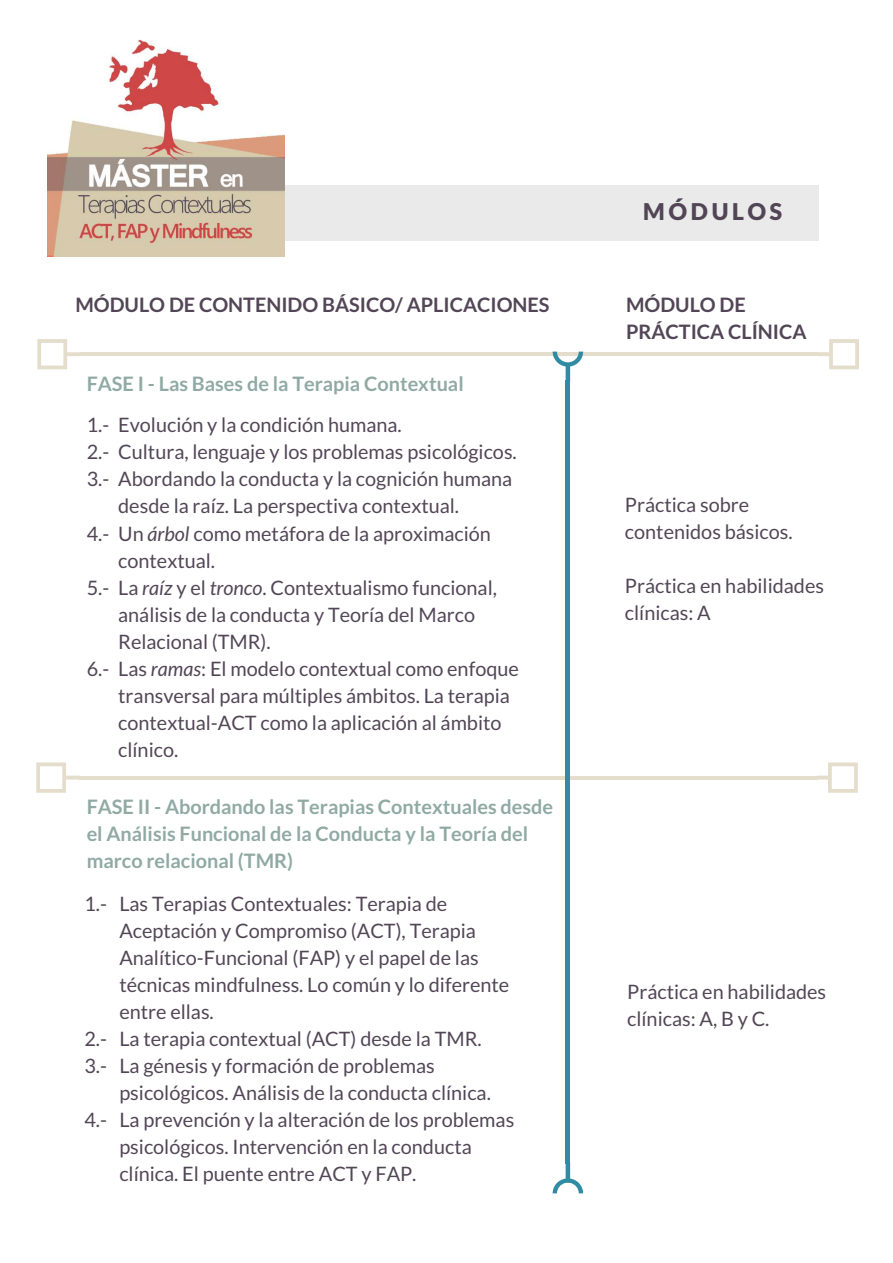
<style>
.page{position:relative;width:893px;height:1263px;background:#fff}
.page>*{position:absolute;margin:0;border:0;box-sizing:border-box;transform-origin:0 0}
.t1{font:900 23.25px "Lato Latin";letter-spacing:.14em;color:#524656}
.t2{font:19.8px/27px "Lato";color:#524656}
.t3{font:700 19.8px/27px "Lato";color:#90aaa3}
.t4{font:700 19.8px/27px "Lato";color:#524656}
.s1{font-style:italic}
</style>
<div class="page">
<div style="left:47px;top:186px;width:772px;height:55px;background:#e8e8e8"></div>
<hr style="left:80px;top:352px;width:739px;height:4px;background:#e5ddcb">
<svg style="left:819px;top:339px;width:40px;height:30px"></svg>
<svg style="left:37px;top:339px;width:43px;height:30px"></svg>
<hr style="left:79px;top:776px;width:739px;height:3px;background:#e5ddcb">
<svg style="left:817px;top:762px;width:41px;height:31px"></svg>
<svg style="left:36px;top:762px;width:45px;height:31px"></svg>
<hr style="left:566px;top:380px;width:4px;height:784px;background:#318ba2">
<svg style="left:553px;top:1162px;width:30px;height:31px"></svg>
<svg style="left:553px;top:352px;width:30px;height:30px"></svg>
<img style="left:47px;top:39px;width:238px;height:218px">
<p class="t1" style="left:643px;top:197px;width:141px">MÓDULOS</p>
<p class="t4" style="left:75px;top:291px;width:476px">MÓDULO DE CONTENIDO BÁSICO/ APLICACIONES</p>
<p class="t4" style="left:626px;top:291px;width:182px">MÓDULO DE<br>PRÁCTICA CLÍNICA</p>
<p class="t3" style="left:87px;top:370px;width:379px">FASE I - Las Bases de la Terapia Contextual</p>
<p class="t2" style="left:87px;top:411px;width:24px;text-align:justify">1.- 2.- 3.-</p>
<p class="t2" style="left:87px;top:519px;width:24px">4.-</p>
<p class="t2" style="left:87px;top:573px;width:24px">5.-</p>
<p class="t2" style="left:87px;top:654px;width:24px">6.-</p>
<p class="t2" style="left:118px;top:411px;width:402px">Evolución y la condición humana.<br>Cultura, lenguaje y los problemas psicológicos.<br>Abordando la conducta y la cognición humana desde la raíz. La perspectiva contextual.<br>Un <span class="s1">árbol</span> como metáfora de la aproximación contextual.<br>La <span class="s1">raíz</span> y el <span class="s1">tronco</span>. Contextualismo funcional, análisis de la conducta y Teoría del Marco Relacional (TMR).<br>Las <span class="s1">ramas</span>: El modelo contextual como enfoque transversal para múltiples ámbitos. La terapia contextual-ACT como la aplicación al ámbito clínico.</p>
<p class="t3" style="left:87px;top:793px;width:468px">FASE II - Abordando las Terapias Contextuales desde el Análisis Funcional de la Conducta y la Teoría del marco relacional (TMR)</p>
<p class="t2" style="left:84px;top:890px;width:24px">1.-</p>
<p class="t2" style="left:84px;top:1025px;width:24px">2.-<br>3.-</p>
<p class="t2" style="left:84px;top:1106px;width:24px">4.-</p>
<p class="t2" style="left:119px;top:890px;width:396px">Las Terapias Contextuales: Terapia de Aceptación y Compromiso (ACT), Terapia Analítico-Funcional (FAP) y el papel de las técnicas mindfulness. Lo común y lo diferente entre ellas.<br>La terapia contextual (ACT) desde la TMR.<br>La génesis y formación de problemas psicológicos. Análisis de la conducta clínica.<br>La prevención y la alteración de los problemas psicológicos. Intervención en la conducta clínica. El puente entre ACT y FAP.</p>
<p class="t2" style="left:625px;top:491px;width:169px">Práctica sobre contenidos básicos.</p>
<p class="t2" style="left:625px;top:572px;width:201px">Práctica en habilidades clínicas: A</p>
<p class="t2" style="left:627px;top:978px;width:201px">Práctica en habilidades clínicas: A, B y C.</p>
</div>
